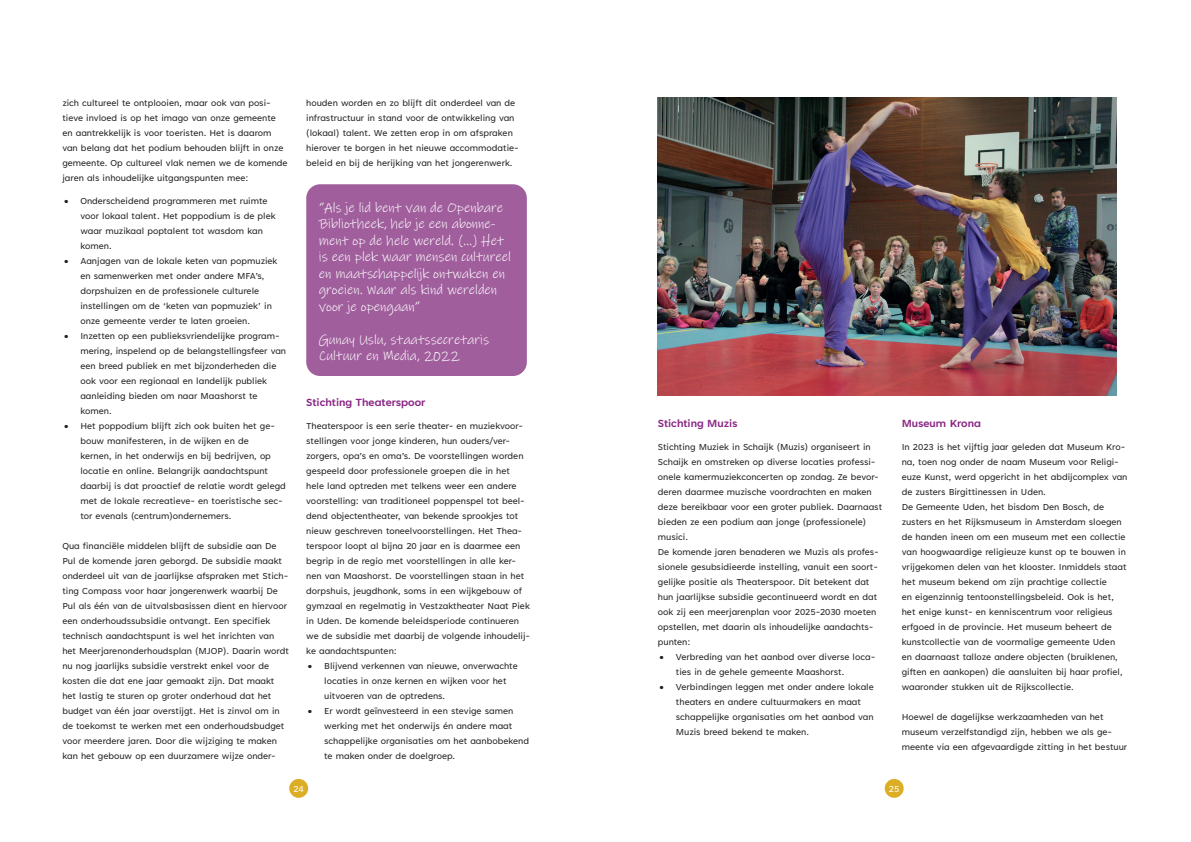
<style>
.page{position:relative;width:1191px;height:842px;background:#fff}
.page>*{position:absolute;margin:0;border:0;box-sizing:border-box;transform-origin:0 0}
.t1{font:13.7px/16.5px "Ink Free";color:#fff}
.t2{font:700 12px "Tenorite";color:#8a2885}
.t3{font:10px/15px "Tenorite";color:#231f20}
.t4{font:10px "Tenorite";color:#fff}
.s1{font-size:18px}
</style>
<div class="page">
<div style="left:306px;top:184px;width:221px;height:192px;background:#a05e9d;border-radius:14px"></div>
<img style="left:658px;top:97px;width:458px;height:299px">
<div style="left:884px;top:779px;width:19px;height:19px;background:#dcae26;border-radius:50%"></div>
<div style="left:289px;top:779px;width:19px;height:19px;background:#dcae26;border-radius:50%"></div>
<p class="t3" style="left:62px;top:96px;width:227px">zich cultureel te ontplooien, maar ook van posi&shy;tieve invloed is op het imago van onze gemeente en aantrekkelijk is voor toeristen. Het is daarom van belang dat het podium behouden blijft in onze gemeente. Op cultureel vlak nemen we de komende jaren als inhoudelijke uitgangspunten mee:</p>
<p class="t3" style="left:80px;top:194px;width:197px;text-indent:-18px"><span class="s1">•</span> Onderscheidend programmeren met ruimte voor lokaal talent. Het poppodium is de plek waar muzikaal poptalent tot wasdom kan komen.</p>
<p class="t3" style="left:80px;top:254px;width:199px;text-indent:-18px"><span class="s1">•</span> Aanjagen van de lokale keten van popmuziek en samenwerken met onder andere MFA’s, dorpshuizen en de professionele culturele instellingen om de ‘keten van popmuziek’ in onze gemeente verder te laten groeien.</p>
<p class="t3" style="left:80px;top:329px;width:207px;text-indent:-18px"><span class="s1">•</span> Inzetten op een publieksvriendelijke program&shy;mering, inspelend op de belangstellingsfeer van een breed publiek en met bijzonderheden die ook voor een regionaal en landelijk publiek aanleiding bieden om naar Maashorst te komen.</p>
<p class="t3" style="left:80px;top:419px;width:207px;text-indent:-18px"><span class="s1">•</span> Het poppodium blijft zich ook buiten het ge&shy;bouw manifesteren, in de wijken en de<br>kernen, in het onderwijs en bij bedrijven, op locatie en online. Belangrijk aandachtspunt daarbij is dat proactief de relatie wordt gelegd met de lokale recreatieve- en toeristische sec&shy;tor evenals (centrum)ondernemers.</p>
<p class="t3" style="left:62px;top:539px;width:228px">Qua financiële middelen blijft de subsidie aan De Pul de komende jaren geborgd. De subsidie maakt onderdeel uit van de jaarlijkse afspraken met Stich&shy;ting Compass voor haar jongerenwerk waarbij De Pul als één van de uitvalsbasissen dient en hiervoor een onderhoudssubsidie ontvangt. Een specifiek technisch aandachtspunt is wel het inrichten van het Meerjarenonderhoudsplan (MJOP). Daarin wordt nu nog jaarlijks subsidie verstrekt enkel voor de kosten die dat ene jaar gemaakt zijn. Dat maakt het lastig te sturen op groter onderhoud dat het budget van één jaar overstijgt. Het is zinvol om in de toekomst te werken met een onderhoudsbudget voor meerdere jaren. Door die wijziging te maken kan het gebouw op een duurzamere wijze onder-</p>
<p class="t3" style="left:306px;top:96px;width:214px">houden worden en zo blijft dit onderdeel van de infrastructuur in stand voor de ontwikkeling van (lokaal) talent. We zetten erop in om afspraken hierover te borgen in het nieuwe accommodatie&shy;beleid en bij de herijking van het jongerenwerk.</p>
<h1 class="t1" style="left:319px;top:199px;width:193px">“Als je lid bent van de Openbare<br>Bibliotheek, heb je een abonne&shy;ment op de hele wereld. (...) Het is een plek waar mensen cultureel en maatschappelijk ontwaken en groeien. Waar als kind werelden voor je opengaan”</h1>
<h1 class="t1" style="left:319px;top:331px;width:172px">Gunay Uslu, staatssecretaris<br>Cultuur en Media, 2022</h1>
<p class="t2" style="left:306px;top:396px;width:121px">Stichting Theaterspoor</p>
<p class="t3" style="left:306px;top:419px;width:225px">Theaterspoor is een serie theater- en muziekvoor&shy;stellingen voor jonge kinderen, hun ouders/ver&shy;zorgers, opa’s en oma’s. De voorstellingen worden gespeeld door professionele groepen die in het hele land optreden met telkens weer een andere voorstelling: van traditioneel poppenspel tot beel&shy;dend objectentheater, van bekende sprookjes tot nieuw geschreven toneelvoorstellingen. Het Thea&shy;terspoor loopt al bijna 20 jaar en is daarmee een begrip in de regio met voorstellingen in alle ker&shy;nen van Maashorst. De voorstellingen staan in het dorpshuis, jeugdhonk, soms in een wijkgebouw of gymzaal en regelmatig in Vestzaktheater Naat Piek in Uden. De komende beleidsperiode continueren we de subsidie met daarbij de volgende inhoudelij&shy;ke aandachtspunten:</p>
<p class="t3" style="left:324px;top:659px;width:195px;text-indent:-18px"><span class="s1">•</span> Blijvend verkennen van nieuwe, onverwachte locaties in onze kernen en wijken voor het uitvoeren van de optredens.</p>
<p class="t3" style="left:324px;top:704px;width:206px;text-indent:-18px"><span class="s1">•</span> Er wordt geïnvesteerd in een stevige samen werking met het onderwijs én andere maat schappelijke organisaties om het aanbobekend te maken onder de doelgroep.</p>
<p class="t2" style="left:658px;top:417px;width:81px">Stichting Muzis</p>
<p class="t3" style="left:658px;top:440px;width:226px">Stichting Muziek in Schaijk (Muzis) organiseert in Schaijk en omstreken op diverse locaties professi&shy;onele kamermuziekconcerten op zondag. Ze bevor&shy;deren daarmee muzische voordrachten en maken deze bereikbaar voor een groter publiek. Daarnaast bieden ze een podium aan jonge (professionele) musici.<br>De komende jaren benaderen we Muzis als profes&shy;sionele gesubsidieerde instelling, vanuit een soort&shy;gelijke positie als Theaterspoor. Dit betekent dat hun jaarlijkse subsidie gecontinueerd wordt en dat ook zij een meerjarenplan voor 2025-2030 moeten opstellen, met daarin als inhoudelijke aandachts&shy;punten:</p>
<p class="t3" style="left:676px;top:650px;width:201px;text-indent:-18px"><span class="s1">•</span> Verbreding van het aanbod over diverse loca&shy;ties in de gehele gemeente Maashorst.</p>
<p class="t3" style="left:676px;top:680px;width:199px;text-indent:-18px"><span class="s1">•</span> Verbindingen leggen met onder andere lokale theaters en andere cultuurmakers en maat schappelijke organisaties om het aanbod van Muzis breed bekend te maken.</p>
<p class="t2" style="left:901px;top:417px;width:81px">Museum Krona</p>
<p class="t3" style="left:901px;top:440px;width:227px">In 2023 is het vijftig jaar geleden dat Museum Kro&shy;na, toen nog onder de naam Museum voor Religi&shy;euze Kunst, werd opgericht in het abdijcomplex van de zusters Birgittinessen in Uden.<br>De Gemeente Uden, het bisdom Den Bosch, de zusters en het Rijksmuseum in Amsterdam sloegen de handen ineen om een museum met een collectie van hoogwaardige religieuze kunst op te bouwen in vrijgekomen delen van het klooster. Inmiddels staat het museum bekend om zijn prachtige collectie<br>en eigenzinnig tentoonstellingsbeleid. Ook is het, het enige kunst- en kenniscentrum voor religieus erfgoed in de provincie. Het museum beheert de kunstcollectie van de voormalige gemeente Uden en daarnaast talloze andere objecten (bruiklenen, giften en aankopen) die aansluiten bij haar profiel, waaronder stukken uit de Rijkscollectie.</p>
<p class="t3" style="left:901px;top:710px;width:227px">Hoewel de dagelijkse werkzaamheden van het museum verzelfstandigd zijn, hebben we als ge&shy;meente via een afgevaardigde zitting in het bestuur</p>
<p class="t4" style="left:293px;top:783px;width:12px">24</p>
<p class="t4" style="left:889px;top:783px;width:12px">25</p>
</div>
